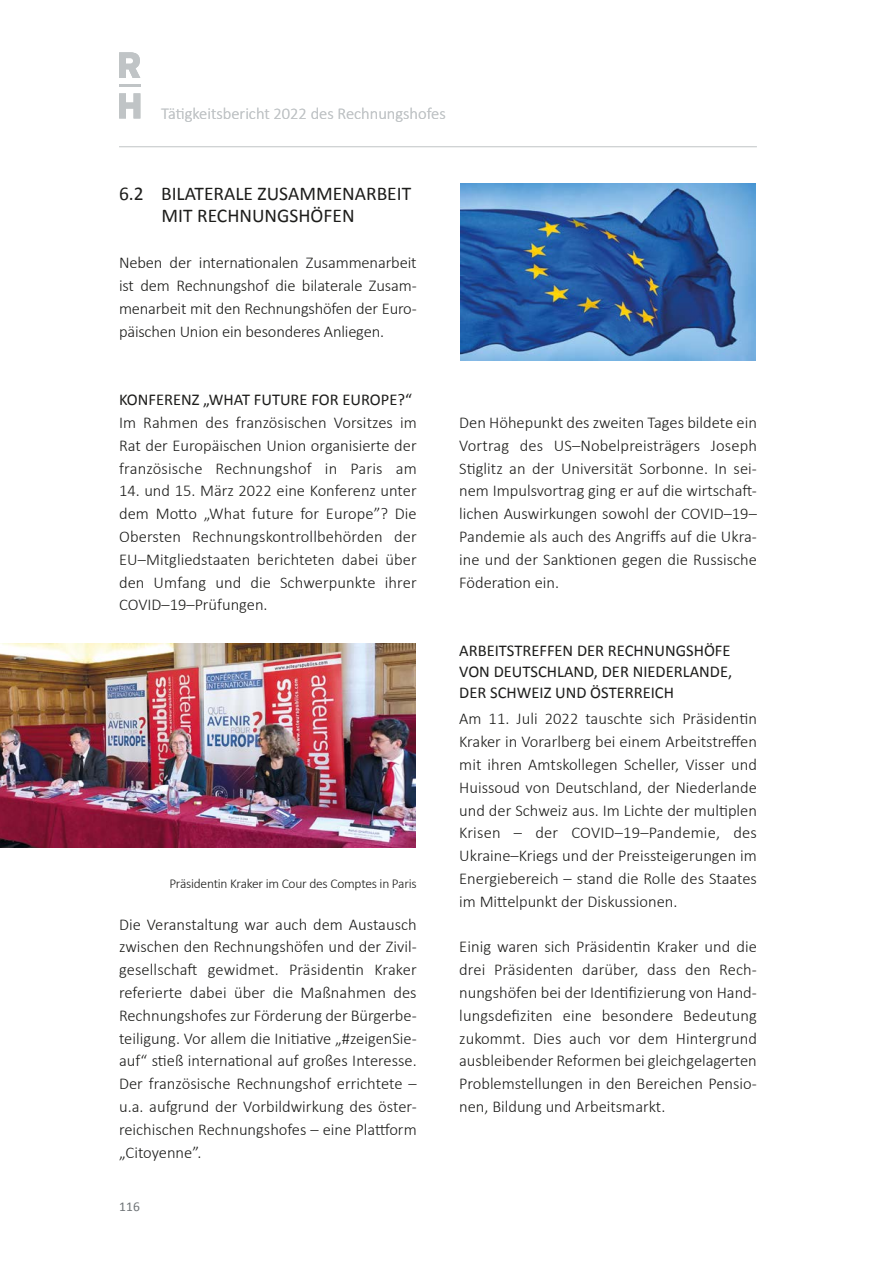
<style>
.page{position:relative;width:893px;height:1263px;background:#fff}
.page>*{position:absolute;margin:0;border:0;box-sizing:border-box;transform-origin:0 0}
.Langfassung_Überschrift_2{font:19.5px/22.5px "Calibri";color:#1d1d1b}
.Langfassung_Standard{font:300 16.5px/22.8px "Calibri";color:#1d1d1b;text-align:justify}
.Langfassung_Überschrift_3_ohne_Zahl{font:16.5px/21px "Calibri";color:#1d1d1b;text-align:justify}
.t1{font:300 16.5px "Calibri";color:#c0c4c6}
.Abbildungen_Tabellen_Quelle_rechtsbündig{font:300 13.5px "Calibri";letter-spacing:-.02em;color:#1d1d1b}
.t2{font:13.5px "Calibri";color:#707578}
.s1{font-family:"Calibri 2"}
</style>
<div class="page">
<hr style="left:119px;top:146px;width:638px;height:1px;background:#c0c4c6">
<svg style="left:119px;top:93px;width:21px;height:25px"></svg>
<svg style="left:119px;top:52px;width:21px;height:26px"></svg>
<hr style="left:119px;top:84px;width:21px;height:3px;background:#c0c4c6">
<img style="left:460px;top:184px;width:296px;height:176px">
<img style="left:0;top:644px;width:416px;height:203px">
<p class="t1" style="left:161px;top:103px;width:286px">Tätigkeitsbericht 2022 des Rechnungshofes</p>
<h2 class="Langfassung_Überschrift_2" style="left:162px;top:181px;width:251px;text-indent:-43px">6.2 BILATERALE ZUSAMMENARBEIT<br>MIT RECHNUNGSHÖFEN</h2>
<p class="Langfassung_Standard" style="left:119px;top:251px;width:299px">Neben der internationalen Zusammenarbeit ist dem Rechnungshof die bilaterale Zusam&shy;menarbeit mit den Rechnungshöfen der Euro&shy;päischen Union ein besonderes Anliegen.</p>
<h2 class="Langfassung_Überschrift_3_ohne_Zahl" style="left:119px;top:388px;width:294px">KONFERENZ „WHAT FUTURE FOR EUROPE?“</h2>
<p class="Langfassung_Standard" style="left:119px;top:411px;width:299px">Im Rahmen des französischen Vorsitzes im Rat der Europäischen Union organisierte der französische Rechnungshof in Paris am</p>
<p class="Langfassung_Standard" style="left:119px;top:479px;width:299px">14. und 15. März 2022 eine Konferenz unter dem Motto „What future for Europe”? Die Obersten Rechnungskontrollbehörden der EU–Mitgliedstaaten berichteten dabei über den Umfang und die Schwerpunkte ihrer COVID–19–Prüfungen.</p>
<p class="Abbildungen_Tabellen_Quelle_rechtsbündig" style="left:169px;top:875px;width:249px">Präsidentin Kraker im Cour des Comptes in Paris</p>
<p class="Langfassung_Standard" style="left:119px;top:912px;width:299px">Die Veranstaltung war auch dem Austausch zwischen den Rechnungshöfen und der Zivil&shy;gesellschaft gewidmet. Präsidentin Kraker referierte dabei über die Maßnahmen des Rechnungshofes zur Förderung der Bürgerbe&shy;teiligung. Vor allem die Initiative „#zeigenSie&shy;auf“ stieß international auf großes Interesse.<br>Der französische Rechnungshof errichtete – u.a. aufgrund der Vorbildwirkung des öster&shy;reichischen Rechnungshofes – eine Plattform „Citoyenne”.</p>
<p class="t2" style="left:119px;top:1198px;width:22px">116</p>
<p class="Langfassung_Standard" style="left:459px;top:411px;width:299px">Den Höhepunkt des zweiten Tages bildete ein Vortrag des US–Nobelpreisträgers Joseph Stiglitz an der Universität Sorbonne. In sei&shy;nem Impulsvortrag ging er auf die wirtschaft&shy;lichen Auswirkungen sowohl der COVID–19– Pandemie als auch des Angriffs auf die Ukra&shy;ine und der Sanktionen gegen die Russische Föderation ein.</p>
<h2 class="Langfassung_Überschrift_3_ohne_Zahl" style="left:459px;top:639px;width:274px">ARBEITSTREFFEN DER RECHNUNGSHÖFE <span class="s1">VON DEUTSCHLAND, DER NIEDERLANDE, </span>DER SCHWEIZ UND ÖSTERREICH</h2>
<p class="Langfassung_Standard" style="left:459px;top:707px;width:299px">Am 11. Juli 2022 tauschte sich Präsidentin Kraker in Vorarlberg bei einem Arbeitstreffen mit ihren Amtskollegen Scheller, Visser und Huissoud von Deutschland, der Niederlande und der Schweiz aus. Im Lichte der multiplen Krisen – der COVID–19–Pandemie, des Ukraine–Kriegs und der Preissteigerungen im Energiebereich – stand die Rolle des Staates im Mittelpunkt der Diskussionen.</p>
<p class="Langfassung_Standard" style="left:459px;top:935px;width:299px">Einig waren sich Präsidentin Kraker und die drei Präsidenten darüber, dass den Rech&shy;nungshöfen bei der Identifizierung von Hand&shy;lungsdefiziten eine besondere Bedeutung zukommt. Dies auch vor dem Hintergrund ausbleibender Reformen bei gleichgelagerten Problemstellungen in den Bereichen Pensio&shy;nen, Bildung und Arbeitsmarkt.</p>
</div>
